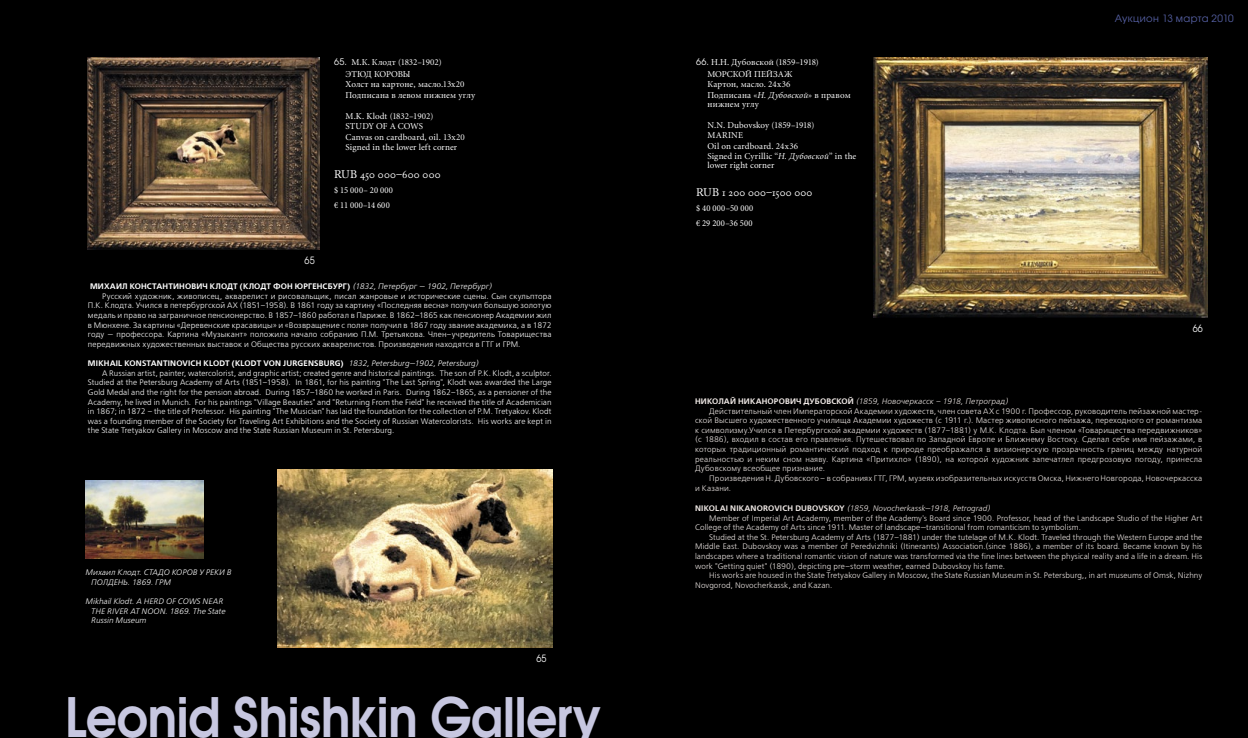
<style>
.page{position:relative;width:1248px;height:738px;background:#fff}
.page>*{position:absolute;margin:0;border:0;box-sizing:border-box;transform-origin:0 0}
.t1{font:53.9px "Avant Garde Gothic Dm CITC";letter-spacing:-.005em;color:#c7c7e0;scale:.91 1}
.t2{font:11px "Adobe Caslon Regular SC";letter-spacing:.02em;color:#fff}
.t3{font:10px "Avant Garde Gothic Bk CITC";letter-spacing:.035em;color:#5560a3}
.t4{font:10px "Avant Garde Gothic Bk CITC";color:#fff;scale:.9 1}
.t5{font:9px/10.4px "Minion CYR";letter-spacing:.01em;color:#fff}
.t6{font:9px/14.8px "Minion Pro";letter-spacing:.03em;color:#fff;scale:.95 1}
.t7{font:9px/11.8px "Minion CYR";letter-spacing:-.01em;color:#fff}
.t8{font:8px "Free Set C";letter-spacing:.015em;color:#f1eae7}
.t9{font:8px "Free Set C";letter-spacing:.015em;color:#fff}
.t10{font:700 8px "Free Set C";letter-spacing:.02em;color:#fff}
.t11{font:italic 8px "Free Set C";letter-spacing:.005em;color:#f1eae7}
.t12{font:italic 8px/9.6px "Free Set C";letter-spacing:.005em;color:#fff}
.s1{font-family:"Avant Garde Gothic Bk CITC"}
.s2{font-family:"Avant Garde Gothic Bk CITC";color:#000}
.s3{font-weight:400;font-style:italic}
.s4{font-weight:400;font-style:italic;color:#000}
.s5{font-style:italic}
.s6{font-weight:700;font-style:normal}
</style>
<div class="page">
<div style="left:0;top:0;width:1247px;height:737px;background:#000"></div>
<img style="left:88px;top:57px;width:231px;height:192px">
<img style="left:277px;top:469px;width:276px;height:177px">
<img style="left:873px;top:57px;width:333px;height:260px">
<img style="left:85px;top:480px;width:118px;height:77px">
<p class="t4" style="left:304px;top:254px;width:13px">65</p>
<p class="t7" style="left:345px;top:56px;width:98px;text-indent:-11px"><span class="s1">65.</span><span class="s2">.</span> М.К. Клодт (1832–1902)<br>ЭТЮД КОРОВЫ</p>
<p class="t5" style="left:345px;top:79px;width:131px">Холст на картоне, масло.13х20<br>Подписана в левом нижнем углу</p>
<p class="t5" style="left:345px;top:110px;width:121px">M.K. Klodt (1832–1902)<br>STUDY OF A COWS<br>Canvas on cardboard, oil. 13х20<br>Signed in the lower left corner</p>
<p class="t2" style="left:334px;top:168px;width:108px">RUB 450 000–600 000</p>
<p class="t6" style="left:334px;top:183px;width:63px">$ 15 000– 20 000 € 11 000–14 600</p>
<p class="t10" style="left:90px;top:281px;width:403px">МИХАИЛ КОНСТАНТИНОВИЧ КЛОДТ (КЛОДТ ФОН ЮРГЕНСБУРГ) <span class="s3">(1832, Петербург — 1902, Петербург)</span></p>
<p class="t9" style="left:102px;top:291px;width:451px">Русский художник, живописец, акварелист и рисовальщик, писал жанровые и исторические сцены. Сын скульптора</p>
<p class="t9" style="left:88px;top:301px;width:465px">П.К. Клодта. Учился в петербургской АХ (1851–1958). В 1861 году за картину «Последняя весна» получил большую золотую</p>
<p class="t9" style="left:88px;top:310px;width:465px">медаль и право на заграничное пенсионерство. В 1857–1860 работал в Париже. В 1862–1865 как пенсионер Академии жил</p>
<p class="t9" style="left:88px;top:320px;width:465px">в Мюнхене. За картины «Деревенские красавицы» и «Возвращение с поля» получил в 1867 году звание академика, а в 1872</p>
<p class="t9" style="left:88px;top:329px;width:465px">году — профессора. Картина «Музыкант» положила начало собранию П.М. Третьякова. Член–учредитель Товарищества</p>
<p class="t9" style="left:88px;top:339px;width:434px">передвижных художественных выставок и Общества русских акварелистов. Произведения находятся в ГТГ и ГРМ.</p>
<p class="t10" style="left:88px;top:358px;width:392px">MIKHAIL KONSTANTINOVICH KLODT (KLODT VON JURGENSBURG) <span class="s4">(</span><span class="s3">1832, Petersburg—1902, Petersburg)</span></p>
<p class="t9" style="left:102px;top:368px;width:451px">A Russian artist, painter, watercolorist, and graphic artist; created genre and historical paintings. The son of P.K. Klodt, a sculptor.</p>
<p class="t9" style="left:88px;top:377px;width:465px">Studied at the Petersburg Academy of Arts (1851–1958). In 1861, for his painting "The Last Spring", Klodt was awarded the Large</p>
<p class="t9" style="left:88px;top:387px;width:465px">Gold Medal and the right for the pension abroad. During 1857–1860 he worked in Paris. During 1862–1865, as a pensioner of the</p>
<p class="t9" style="left:88px;top:397px;width:465px">Academy, he lived in Munich. For his paintings "Village Beauties" and "Returning From the Field" he received the title of Academician</p>
<p class="t9" style="left:88px;top:406px;width:465px">in 1867; in 1872 – the title of Professor. His painting "The Musician" has laid the foundation for the collection of P.M. Tretyakov. Klodt</p>
<p class="t9" style="left:88px;top:416px;width:465px">was a founding member of the Society for Traveling Art Exhibitions and the Society of Russian Watercolorists. His works are kept in</p>
<p class="t9" style="left:88px;top:425px;width:308px">the State Tretyakov Gallery in Moscow and the State Russian Museum in St. Petersburg.</p>
<p class="t12" style="left:91px;top:567px;width:142px;text-indent:-6px">Михаил Клодт. СТАДО КОРОВ У РЕКИ В<br>ПОЛДЕНЬ. 1869. ГРМ</p>
<p class="t12" style="left:91px;top:596px;width:136px;text-indent:-6px">Mikhail Klodt. A HERD OF COWS NEAR<br>THE RIVER AT NOON. 1869. The State<br>Russin Museum</p>
<p class="t4" style="left:536px;top:651px;width:13px">65</p>
<p class="t1" style="left:65px;top:683px;width:590px">Leonid Shishkin Gallery</p>
<p class="t5" style="left:707px;top:56px;width:113px;line-height:11.8px;text-indent:-11px"><span class="s1">66.</span> Н.Н. Дубовской (1859–1918)<br>МОРСКОЙ ПЕЙЗАЖ</p>
<p class="t5" style="left:707px;top:79px;width:145px">Картон, масло. 24х36<br>Подписана «<span class="s5">Н. Дубовской</span>» в правом</p>
<p class="t5" style="left:707px;top:99px;width:53px">нижнем углу</p>
<p class="t5" style="left:707px;top:119px;width:150px">N.N. Dubovskoy (1859–1918)<br>MARINE<br>Oil on cardboard. 24х36<br>Signed in Cyrillic “<span class="s5">Н. Дубовской</span>” in the</p>
<p class="t5" style="left:707px;top:160px;width:68px">lower right corner</p>
<p class="t2" style="left:696px;top:186px;width:118px">RUB 1 200 000–1500 000</p>
<p class="t6" style="left:696px;top:201px;width:62px">$ 40 000–50 000 € 29 200–36 500</p>
<p class="t3" style="left:1114px;top:12px;width:120px">Аукцион 13 марта 2010</p>
<p class="t4" style="left:1192px;top:322px;width:13px">66</p>
<p class="t11" style="left:695px;top:396px;width:314px"><span class="s6">НИКОЛАЙ НИКАНОРОВИЧ ДУБОВСКОЙ</span> (1859, Новочеркасск – 1918, Петроград)</p>
<p class="t8" style="left:709px;top:406px;width:494px">Действительный член Императорской Академии художеств, член совета АХ с 1900 г. Профессор, руководитель пейзажной мастер‑</p>
<p class="t8" style="left:695px;top:415px;width:508px">ской Высшего художественного училища Академии художеств (с 1911 г.). Мастер живописного пейзажа, переходного от романтизма</p>
<p class="t8" style="left:695px;top:425px;width:508px">к символизму.Учился в Петербургской академии художеств (1877–1881) у М.К. Клодта. Был членом «Товарищества передвижников»</p>
<p class="t8" style="left:695px;top:434px;width:508px">(с 1886), входил в состав его правления. Путешествовал по Западной Европе и Ближнему Востоку. Сделал себе имя пейзажами, в</p>
<p class="t8" style="left:695px;top:444px;width:508px">которых традиционный романтический подход к природе преображался в визионерскую прозрачность границ между натурной</p>
<p class="t8" style="left:695px;top:454px;width:508px">реальностью и неким сном наяву. Картина «Притихло» (1890), на которой художник запечатлел предгрозовую погоду, принесла</p>
<p class="t8" style="left:695px;top:463px;width:131px">Дубовскому всеобщее признание.</p>
<p class="t8" style="left:709px;top:473px;width:494px">Произведения Н. Дубовского – в собраниях ГТГ, ГРМ, музеях изобразительных искусств Омска, Нижнего Новгорода, Новочеркасска</p>
<p class="t8" style="left:695px;top:482px;width:37px">и Казани.</p>
<p class="t11" style="left:695px;top:503px;width:296px"><span class="s6">NIKOLAI NIKANOROVICH DUBOVSKOY</span> (1859, Novocherkassk—1918, Petrograd)</p>
<p class="t8" style="left:709px;top:512px;width:494px">Member of Imperial Art Academy, member of the Academy's Board since 1900. Professor, head of the Landscape Studio of the Higher Art</p>
<p class="t8" style="left:695px;top:522px;width:387px">College of the Academy of Arts since 1911. Master of landscape—transitional from romanticism to symbolism.</p>
<p class="t8" style="left:709px;top:532px;width:494px">Studied at the St. Petersburg Academy of Arts (1877–1881) under the tutelage of M.K. Klodt. Traveled through the Western Europe and the</p>
<p class="t8" style="left:695px;top:541px;width:508px">Middle East. Dubovskoy was a member of Peredvizhniki (Itinerants) Association.(since 1886), a member of its board. Became known by his</p>
<p class="t8" style="left:695px;top:551px;width:508px">landscapes where a traditional romantic vision of nature was transformed via the fine lines between the physical reality and a life in a dream. His</p>
<p class="t8" style="left:695px;top:560px;width:311px">work "Getting quiet" (1890), depicting pre–storm weather, earned Dubovskoy his fame.</p>
<p class="t8" style="left:709px;top:570px;width:494px">His works are housed in the State Tretyakov Gallery in Moscow, the State Russian Museum in St. Petersburg,, in art museums of Omsk, Nizhny</p>
<p class="t8" style="left:695px;top:580px;width:139px">Novgorod, Novocherkassk, and Kazan.</p>
</div>
